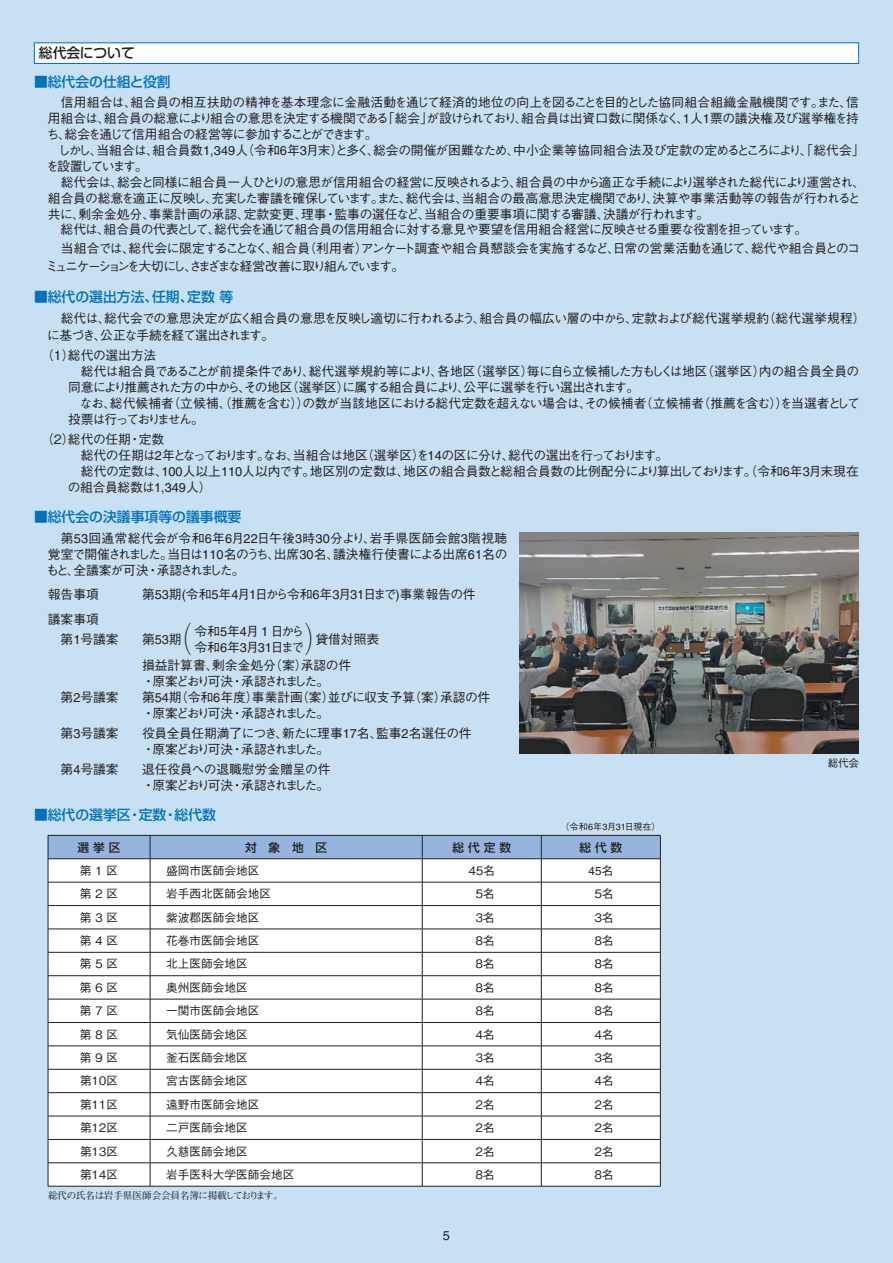
<style>
.page{position:relative;width:893px;height:1263px;background:#c7e0f3}
.page>*{position:absolute;margin:0;border:0;box-sizing:border-box;transform-origin:0 0}
.t1{font:300 34.05px "Ryumin Pr 5";color:#231f20;scale:.7 1}
.t2{font:500 13.8px "Shin Go Pro";color:#0072bc}
.t3{font:500 13.8px "Shin M Go Pro";color:#231f20}
.t4{font:500 12.75px/15.9px "Gothic BBB Pro";letter-spacing:-.03em;color:#231f20}
.t5{font:500 12.75px/15.9px "Gothic BBB Pro";letter-spacing:-.05em;color:#231f20}
.t6{font:500 12.75px/18.1px "Gothic BBB Pro";letter-spacing:-.085em;color:#231f20}
.t7{font:500 12.75px/18.1px "Gothic BBB Pro";color:#231f20;text-align:center}
.t8{font:500 12.75px "Gothic BBB Pro";letter-spacing:-.16em;color:#231f20}
.t9{font:12.75px "Helvetica LT Std";color:#231f20}
.t10{font:500 11.7px "Gothic BBB Pro";color:#231f20}
.t11{font:500 11.7px "Shin Go Pr 5";color:#231f20}
.t12{font:11.7px "Helvetica LT Std";color:#231f20}
.t13{font:500 10.65px "Gothic BBB Pro";color:#231f20}
.t14{font:700 9.6px "Futo Min A101 Pr 5";letter-spacing:-.03em;color:#231f20}
.t15{font:500 9px "Gothic BBB Pro";color:#231f20}
.s1{font-family:"Helvetica LT Std";font-weight:400}
.s2{font-family:"Gothic BBB Pro";font-weight:500}
</style>
<div class="page">
<div style="left:34px;top:43px;width:825px;height:20px;background:#fff"></div>
<div style="left:34px;top:43px;width:825px;height:21px;border:1px solid #0072bc"></div>
<img style="left:520px;top:532px;width:339px;height:221px">
<hr style="left:48px;top:1186px;width:102px;height:1px;background:#231f20">
<hr style="left:150px;top:1186px;width:272px;height:1px;background:#231f20">
<hr style="left:422px;top:1186px;width:119px;height:1px;background:#231f20">
<hr style="left:541px;top:1186px;width:120px;height:1px;background:#231f20">
<svg style="left:48px;top:835px;width:613px;height:351px"></svg>
<p class="t3" style="left:39px;top:42px;width:97px">総代会について</p>
<p class="t2" style="left:34px;top:70px;width:138px">■総代会の仕組と役割</p>
<p class="t4" style="left:46px;top:93px;width:821px">　信用組合は、組合員の相互扶助の精神を基本理念に金融活動を通じて経済的地位の向上を図ることを目的とした協同組合組織金融機関です。また、信用組合は、組合員の総意により組合の意思を決定する機関である「総会」が設けられており、組合員は出資口数に関係なく、<span class="s1">1</span>人<span class="s1">1</span>票の議決権及び選挙権を持ち、総会を通じて信用組合の経営等に参加することができます。<br>　しかし、当組合は、組合員数<span class="s1">1,349</span>人（令和<span class="s1">6</span>年<span class="s1">3</span>月末）と多く、総会の開催が困難なため、中小企業等協同組合法及び定款の定めるところにより、「総代会」を設置しています。<br>　総代会は、総会と同様に組合員一人ひとりの意思が信用組合の経営に反映されるよう、組合員の中から適正な手続により選挙された総代により運営され、組合員の総意を適正に反映し、充実した審議を確保しています。また、総代会は、当組合の最高意思決定機関であり、決算や事業活動等の報告が行われると共に、剰余金処分、事業計画の承認、定款変更、理事・監事の選任など、当組合の重要事項に関する審議、決議が行われます。<br>　総代は、組合員の代表として、総代会を通じて組合員の信用組合に対する意見や要望を信用組合経営に反映させる重要な役割を担っています。</p>
<p class="t6" style="left:46px;top:237px;width:816px">　当組合では、総代会に限定することなく、組合員（利用者）アンケート調査や組合員懇談会を実施するなど、日常の営業活動を通じて、総代や組合員とのコミュニケーションを大切にし、さまざまな経営改善に取り組んでいます。</p>
<p class="t2" style="left:34px;top:286px;width:201px">■総代の選出方法、任期、定数 等</p>
<p class="t4" style="left:47px;top:308px;width:820px;line-height:17px;text-indent:13px">総代は、総代会での意思決定が広く組合員の意思を反映し適切に行われるよう、組合員の幅広い層の中から、定款および総代選挙規約（総代選挙規程）に基づき、公正な手続を経て選出されます。</p>
<p class="t5" style="left:68px;top:346px;width:793px;text-indent:-27px">（１）総代の選出方法<br>　総代は組合員であることが前提条件であり、総代選挙規約等により、各地区（選挙区）毎に自ら立候補した方もしくは地区（選挙区）内の組合員全員の同意により推薦された方の中から、その地区（選挙区）に属する組合員により、公平に選挙を行い選出されます。<br>　なお、総代候補者（立候補、（推薦を含む））の数が当該地区における総代定数を超えない場合は、その候補者（立候補者（推薦を含む））を当選者として投票は行っておりません。</p>
<p class="t4" style="left:68px;top:430px;width:793px;text-indent:-27px">（２）総代の任期・定数<br>　総代の任期は<span class="s1">2</span>年となっております。なお、当組合は地区（選挙区）を<span class="s1">14</span>の区に分け、総代の選出を行っております。<br>　総代の定数は、<span class="s1">100</span>人以上<span class="s1">110</span>人以内です。地区別の定数は、地区の組合員数と総組合員数の比例配分により算出しております。（令和<span class="s1">6</span>年<span class="s1">3</span>月末現在の組合員総数は<span class="s1">1,349</span>人）</p>
<p class="t2" style="left:34px;top:506px;width:209px">■総代会の決議事項等の議事概要</p>
<p class="t4" style="left:46px;top:528px;width:463px;text-align:justify">　第<span class="s1">53</span>回通常総代会が令和<span class="s1">6</span>年<span class="s1">6</span>月<span class="s1">22</span>日午後<span class="s1">3</span>時<span class="s1">30</span>分より、岩手県医師会館<span class="s1">3</span>階視聴覚室で開催されました。当日は<span class="s1">110</span>名のうち、出席<span class="s1">30</span>名、議決権行使書による出席<span class="s1">61</span>名のもと、全議案が可決・承認されました。</p>
<p class="t4" style="left:48px;top:585px;width:53px">報告事項</p>
<p class="t4" style="left:142px;top:585px;width:335px">第<span class="s1">53</span>期<span class="s1">(</span>令和<span class="s1">5</span>年<span class="s1">4</span>月<span class="s1">1</span>日から令和<span class="s1">6</span>年<span class="s1">3</span>月<span class="s1">31</span>日まで<span class="s1">)</span>事業報告の件</p>
<p class="t4" style="left:48px;top:607px;width:72px;line-height:20.2px">議案事項<br>　第<span class="s1">1</span>号議案</p>
<h1 class="t1" style="left:169px;top:613px;width:36px">（</h1>
<h1 class="t1" style="left:304px;top:613px;width:36px">）</h1>
<p class="t4" style="left:194px;top:621px;width:111px">令和<span class="s1">5</span>年<span class="s1">4</span>月 <span class="s1">1</span> 日から</p>
<p class="t4" style="left:142px;top:629px;width:54px">第<span class="s1">53</span>期　</p>
<p class="t4" style="left:303px;top:629px;width:78px">　貸借対照表</p>
<p class="t7" style="left:142px;top:636px;width:211px">令和<span class="s1">6</span>年<span class="s1">3</span>月<span class="s1">31</span>日まで<br>損益計算書、剰余金処分（案）承認の件</p>
<p class="t8" style="left:142px;top:671px;width:189px">・原案どおり可決・承認されました。</p>
<p class="t4" style="left:48px;top:687px;width:72px">　第<span class="s1">2</span>号議案</p>
<p class="t4" style="left:142px;top:687px;width:350px">第<span class="s1">54</span>期（令和<span class="s1">6</span>年度）事業計画（案）並びに収支予算（案）承認の件・原案どおり可決・承認されました。</p>
<p class="t4" style="left:48px;top:723px;width:72px">　第<span class="s1">3</span>号議案</p>
<p class="t4" style="left:142px;top:723px;width:331px">役員全員任期満了につき、新たに理事<span class="s1">17</span>名、監事<span class="s1">2</span>名選任の件・原案どおり可決・承認されました。</p>
<p class="t4" style="left:48px;top:760px;width:72px">　第<span class="s1">4</span>号議案</p>
<p class="t4" style="left:142px;top:760px;width:190px">退任役員への退職慰労金贈呈の件・原案どおり可決・承認されました。</p>
<p class="t2" style="left:34px;top:804px;width:183px">■総代の選挙区・定数・総代数</p>
<p class="t15" style="left:560px;top:819px;width:102px">（令和<span class="s1">6</span>年<span class="s1">3</span>月<span class="s1">31</span>日現在）</p>
<p class="t11" style="left:78px;top:837px;width:44px">選 挙 区</p>
<p class="t11" style="left:245px;top:837px;width:83px">対　象　地　区</p>
<p class="t11" style="left:453px;top:837px;width:60px">総 代 定 数</p>
<p class="t11" style="left:579px;top:837px;width:44px">総 代 数</p>
<p class="t10" style="left:80px;top:861px;width:40px">第１区</p>
<p class="t10" style="left:166px;top:861px;width:95px">盛岡市医師会地区</p>
<p class="t10" style="left:466px;top:861px;width:30px">４５名</p>
<p class="t12" style="left:588px;top:864px;width:26px">45<span class="s2">名</span></p>
<p class="t10" style="left:80px;top:884px;width:40px">第２区</p>
<p class="t10" style="left:166px;top:884px;width:107px">岩手西北医師会地区</p>
<p class="t10" style="left:473px;top:884px;width:23px">５名</p>
<p class="t10" style="left:592px;top:884px;width:23px">５名</p>
<p class="t10" style="left:80px;top:908px;width:40px">第３区</p>
<p class="t10" style="left:166px;top:908px;width:95px">紫波郡医師会地区</p>
<p class="t10" style="left:473px;top:908px;width:23px">３名</p>
<p class="t10" style="left:592px;top:908px;width:23px">３名</p>
<p class="t10" style="left:80px;top:931px;width:40px">第４区</p>
<p class="t10" style="left:166px;top:931px;width:95px">花巻市医師会地区</p>
<p class="t10" style="left:473px;top:931px;width:23px">８名</p>
<p class="t10" style="left:592px;top:931px;width:23px">８名</p>
<p class="t10" style="left:80px;top:955px;width:40px">第５区</p>
<p class="t10" style="left:166px;top:955px;width:83px">北上医師会地区</p>
<p class="t10" style="left:473px;top:955px;width:23px">８名</p>
<p class="t10" style="left:592px;top:955px;width:23px">８名</p>
<p class="t10" style="left:80px;top:978px;width:40px">第６区</p>
<p class="t10" style="left:166px;top:978px;width:83px">奥州医師会地区</p>
<p class="t10" style="left:473px;top:978px;width:23px">８名</p>
<p class="t10" style="left:592px;top:978px;width:23px">８名</p>
<p class="t10" style="left:80px;top:1001px;width:40px">第７区</p>
<p class="t10" style="left:166px;top:1001px;width:95px">一関市医師会地区</p>
<p class="t10" style="left:473px;top:1001px;width:23px">８名</p>
<p class="t10" style="left:592px;top:1001px;width:23px">８名</p>
<p class="t10" style="left:80px;top:1025px;width:40px">第８区</p>
<p class="t10" style="left:166px;top:1025px;width:83px">気仙医師会地区</p>
<p class="t10" style="left:473px;top:1025px;width:23px">４名</p>
<p class="t10" style="left:592px;top:1025px;width:23px">４名</p>
<p class="t10" style="left:80px;top:1048px;width:40px">第９区</p>
<p class="t10" style="left:166px;top:1048px;width:83px">釜石医師会地区</p>
<p class="t10" style="left:473px;top:1048px;width:23px">３名</p>
<p class="t10" style="left:592px;top:1048px;width:23px">３名</p>
<p class="t10" style="left:80px;top:1071px;width:40px">第１０区</p>
<p class="t10" style="left:166px;top:1071px;width:83px">宮古医師会地区</p>
<p class="t10" style="left:473px;top:1071px;width:23px">４名</p>
<p class="t10" style="left:592px;top:1071px;width:23px">４名</p>
<p class="t10" style="left:80px;top:1095px;width:40px">第１１区</p>
<p class="t10" style="left:166px;top:1095px;width:95px">遠野市医師会地区</p>
<p class="t10" style="left:473px;top:1095px;width:23px">２名</p>
<p class="t10" style="left:592px;top:1095px;width:23px">２名</p>
<p class="t10" style="left:80px;top:1118px;width:40px">第１２区</p>
<p class="t10" style="left:166px;top:1118px;width:83px">二戸医師会地区</p>
<p class="t10" style="left:473px;top:1118px;width:23px">２名</p>
<p class="t10" style="left:592px;top:1118px;width:23px">２名</p>
<p class="t10" style="left:80px;top:1142px;width:40px">第１３区</p>
<p class="t10" style="left:166px;top:1142px;width:83px">久慈医師会地区</p>
<p class="t10" style="left:473px;top:1142px;width:23px">２名</p>
<p class="t10" style="left:592px;top:1142px;width:23px">２名</p>
<p class="t10" style="left:80px;top:1165px;width:40px">第１４区</p>
<p class="t10" style="left:166px;top:1165px;width:130px">岩手医科大学医師会地区</p>
<p class="t10" style="left:473px;top:1165px;width:23px">８名</p>
<p class="t10" style="left:592px;top:1165px;width:23px">８名</p>
<p class="t14" style="left:48px;top:1188px;width:236px">総代の氏名は岩手県医師会会員名簿に掲載しております。</p>
<p class="t9" style="left:443px;top:1228px;width:9px">5</p>
<p class="t13" style="left:828px;top:754px;width:33px">総代会</p>
</div>
